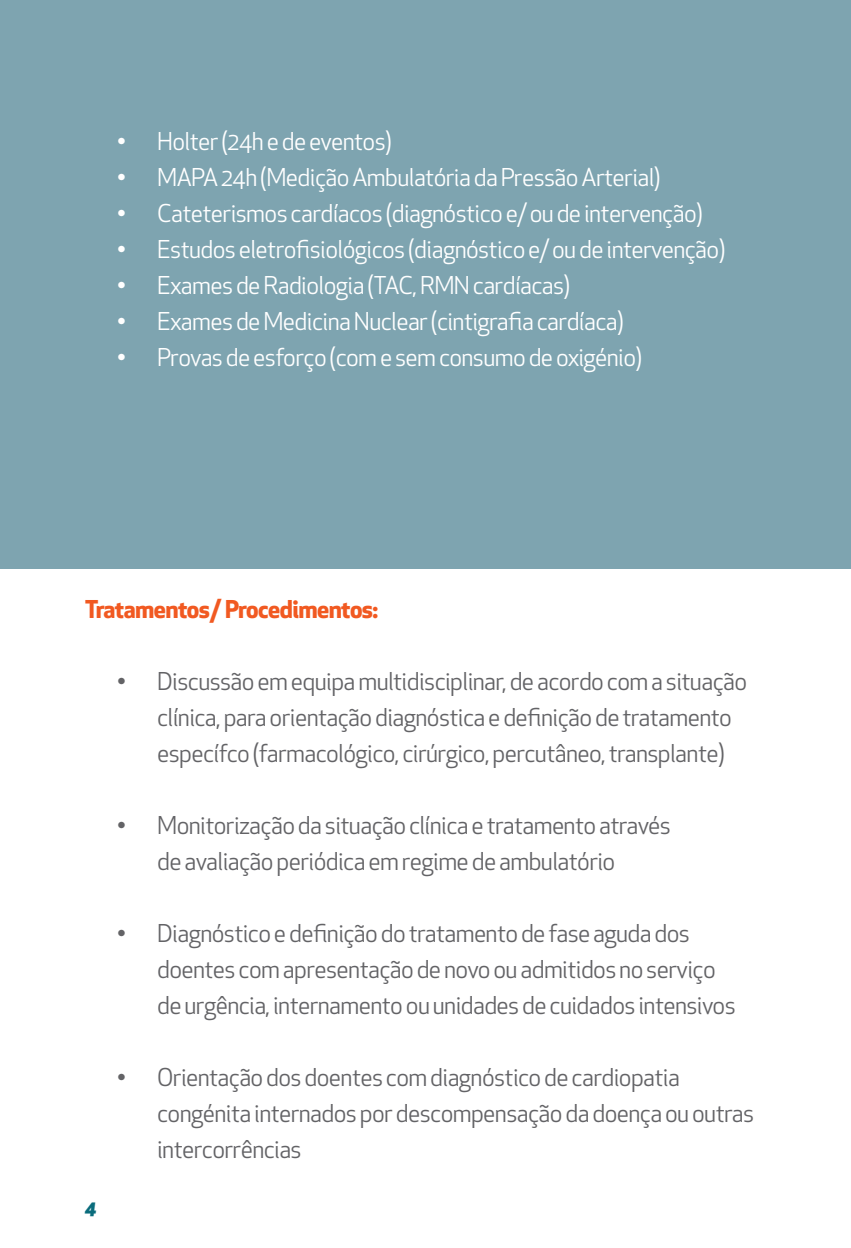
<style>
.page{position:relative;width:851px;height:1248px;background:#fff}
.page>*{position:absolute;margin:0;border:0;box-sizing:border-box;transform-origin:0 0}
.t1{font:24px/36px "Apex New";letter-spacing:-.025em;color:#636366}
.t2{font:24px "Apex New";letter-spacing:-.025em;color:#fff}
.t3{font:700 24px "Apex New";letter-spacing:-.025em;color:#f15921}
.t4{font:italic 800 18px "Apex New";color:#0a6c7c}
</style>
<div class="page">
<div style="left:0;top:0;width:850px;height:568px;background:#7ea4b0"></div>
<hr style="left:850px;top:0;width:1px;height:568px;background:#7ea4b0">
<p class="t2" style="left:117px;top:127px;width:276px">• Holter (24h e de eventos)</p>
<p class="t2" style="left:117px;top:163px;width:545px">• MAPA 24h (Medição Ambulatória da Pressão Arterial)</p>
<p class="t2" style="left:117px;top:199px;width:587px">• Cateterismos cardíacos (diagnóstico e/ ou de intervenção)</p>
<p class="t2" style="left:117px;top:235px;width:609px">• Estudos eletrofisiológicos (diagnóstico e/ ou de intervenção)</p>
<p class="t2" style="left:117px;top:271px;width:454px">• Exames de Radiologia (TAC, RMN cardíacas)</p>
<p class="t2" style="left:117px;top:307px;width:508px">• Exames de Medicina Nuclear (cintigrafia cardíaca)</p>
<p class="t2" style="left:117px;top:343px;width:526px">• Provas de esforço (com e sem consumo de oxigénio)</p>
<p class="t3" style="left:85px;top:595px;width:295px">Tratamentos/ Procedimentos:</p>
<p class="t1" style="left:157px;top:664px;width:591px;text-indent:-40px">• Discussão em equipa multidisciplinar, de acordo com a situação clínica, para orientação diagnóstica e definição de tratamento específco (farmacológico, cirúrgico, percutâneo, transplante)</p>
<p class="t1" style="left:157px;top:808px;width:515px;text-indent:-40px">• Monitorização da situação clínica e tratamento através de avaliação periódica em regime de ambulatório</p>
<p class="t1" style="left:157px;top:916px;width:580px;text-indent:-40px">• Diagnóstico e definição do tratamento de fase aguda dos doentes com apresentação de novo ou admitidos no serviço de urgência, internamento ou unidades de cuidados intensivos</p>
<p class="t4" style="left:85px;top:1195px;width:13px">4</p>
<p class="t1" style="left:157px;top:1060px;width:598px;text-indent:-40px">• Orientação dos doentes com diagnóstico de cardiopatia congénita internados por descompensação da doença ou outras intercorrências</p>
</div>
